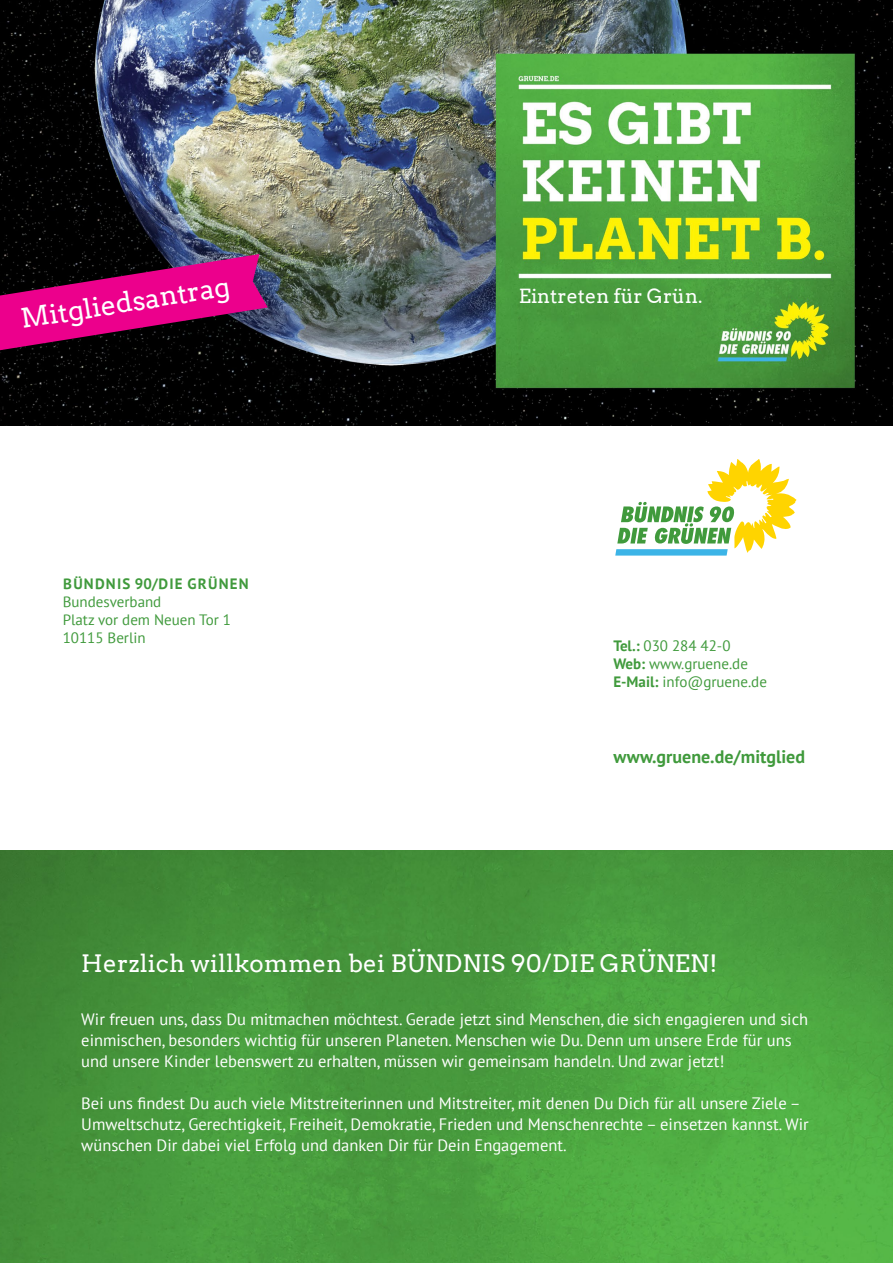
<style>
.page{position:relative;width:893px;height:1263px;background:#fff}
.page>*{position:absolute;margin:0;border:0;box-sizing:border-box;transform-origin:0 0}
.t1{font:26.85px "Arvo";color:#fff}
.t2{font:24px "Arvo";letter-spacing:.01em;color:#fff}
.t3{font:19.5px "Arvo";color:#fff}
.t4{font:700 18px "PT Sans";color:#409a3c}
.t5{font:16.5px/21px "PT Sans";color:#fff}
.t6{font:15px/18px "PT Sans";color:#409a3c}
.t7{font:700 15px "PT Sans";letter-spacing:.08em;color:#409a3c}
.s1{font-weight:700}
</style>
<div class="page">
<img style="left:0;top:0;width:893px;height:425px">
<svg style="left:615px;top:459px;width:181px;height:97px"></svg>
<img style="left:0;top:850px;width:893px;height:413px">
<svg style="left:0;top:254px;width:268px;height:96px;background:#870655"></svg>
<h1 class="t1" style="left:19px;top:303px;width:213px;rotate:-9deg">Mitgliedsantrag</h1>
<p class="t7" style="left:63px;top:574px;width:187px">BÜNDNIS 90/DIE GRÜNEN</p>
<p class="t6" style="left:63px;top:592px;width:170px">Bundesverband<br>Platz vor dem Neuen Tor 1<br>10115 Berlin</p>
<p class="t3" style="left:519px;top:285px;width:185px">Eintreten für Grün.</p>
<p class="t6" style="left:613px;top:636px;width:155px"><span class="s1">Tel.:</span> 030 284 42-0<br><span class="s1">Web:</span> www.gruene.de<br><span class="s1">E-Mail:</span> info@gruene.de</p>
<p class="t4" style="left:613px;top:744px;width:193px">www.gruene.de/mitglied</p>
<h2 class="t2" style="left:81px;top:949px;width:638px">Herzlich willkommen bei BÜNDNIS 90/DIE GRÜNEN!</h2>
<p class="t5" style="left:81px;top:1008px;width:728px">Wir freuen uns, dass Du mitmachen möchtest. Gerade jetzt sind Menschen, die sich engagieren und sich einmischen, besonders wichtig für unseren Planeten. Menschen wie Du. Denn um unsere Erde für uns und unsere Kinder lebenswert zu erhalten, müssen wir gemeinsam handeln. Und zwar jetzt!</p>
<p class="t5" style="left:81px;top:1092px;width:729px">Bei uns findest Du auch viele Mitstreiterinnen und Mitstreiter, mit denen Du Dich für all unsere Ziele –<br>Umweltschutz, Gerechtigkeit, Freiheit, Demokratie, Frieden und Menschenrechte – einsetzen kannst. Wir wünschen Dir dabei viel Erfolg und danken Dir für Dein Engagement.</p>
</div>
